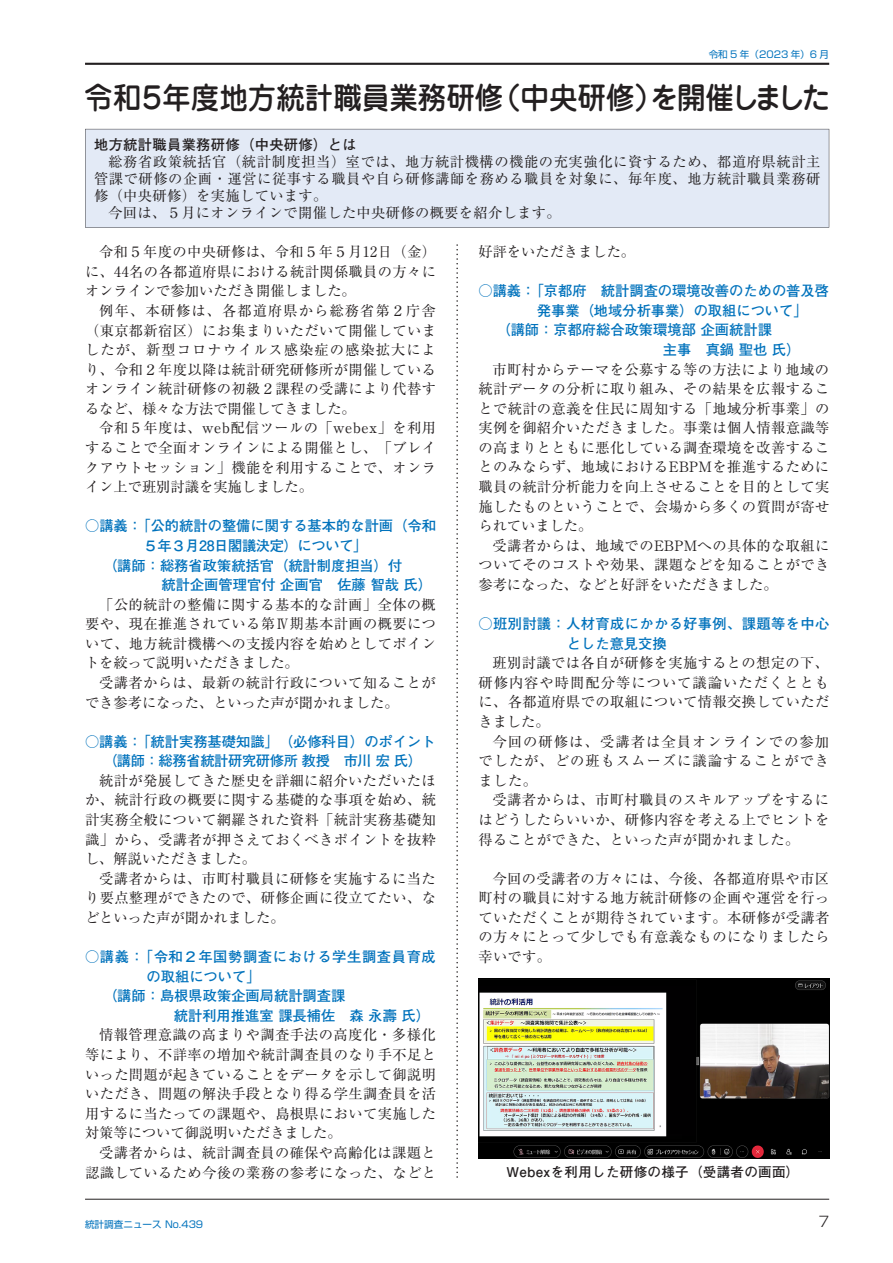
<style>
.page{position:relative;width:893px;height:1263px;background:#fff}
.page>*{position:absolute;margin:0;border:0;box-sizing:border-box;transform-origin:0 0}
.t1{font:500 30px "Jun 34 Pro";color:#231f20;scale:.95 1}
.t2{font:14.25px/19.6px "Ryumin Pro";letter-spacing:.025em;color:#231f20;text-align:justify}
.t3{font:700 14.25px/19.6px "Futo Go B101 Pro";color:#0072bc;text-align:center}
.t4{font:700 14.25px/19.6px "Futo Go B101 Pro";letter-spacing:.025em;color:#0072bc}
.t5{font:700 14.25px "Futo Go B101 Pro";letter-spacing:.045em;color:#0072bc}
.t6{font:700 14.25px "Futo Go B101 Pro";letter-spacing:.025em;color:#231f20}
.t7{font:700 14.25px "Futo Go B101 Pro";letter-spacing:-.025em;color:#0072bc}
.t8{font:14.25px "Ryumin Pro";color:#231f20}
.t9{font:300 14.25px "Shin Go Pro";color:#231f20}
.t10{font:700 13.5px "Futo Go B101 Pro";letter-spacing:.025em;color:#231f20}
.t11{font:9.6px "Shin Go Pro";color:#0072bc}
</style>
<div class="page">
<div style="left:85px;top:129px;width:744px;height:99px;background:#e3eaf6"></div>
<svg style="left:456px;top:245px;width:2px;height:933px"></svg>
<img style="left:478px;top:978px;width:351px;height:180px">
<hr style="left:85px;top:63px;width:744px;height:2px;background:#231f20">
<hr style="left:85px;top:1199px;width:744px;height:1px;background:#231f20">
<p class="t11" style="left:709px;top:47px;width:122px">令和 5 年（2023 年）6 月</p>
<h1 class="t1" style="left:85px;top:74px;width:786px">令和５年度地方統計職員業務研修（中央研修）を開催しました</h1>
<p class="t6" style="left:94px;top:133px;width:264px">地方統計職員業務研修（中央研修）とは</p>
<p class="t2" style="left:108px;top:151px;width:714px">総務省政策統括官（統計制度担当）室では、地方統計機構の機能の充実強化に資するため、都道府県統計主</p>
<p class="t2" style="left:94px;top:168px;width:728px">管課で研修の企画・運営に従事する職員や自ら研修講師を務める職員を対象に、毎年度、地方統計職員業務研</p>
<p class="t2" style="left:94px;top:185px;width:235px">修（中央研修）を実施しています。</p>
<p class="t2" style="left:108px;top:202px;width:454px">今回は、５月にオンラインで開催した中央研修の概要を紹介します。</p>
<p class="t2" style="left:85px;top:241px;width:352px;text-indent:14px">令和５年度の中央研修は、令和５年５月12日（金）に、44名の各都道府県における統計関係職員の方々にオンラインで参加いただき開催しました。</p>
<p class="t2" style="left:85px;top:300px;width:352px;text-indent:14px">例年、本研修は、各都道府県から総務省第２庁舎（東京都新宿区）にお集まりいただいて開催していましたが、新型コロナウイルス感染症の感染拡大により、令和２年度以降は統計研究研修所が開催しているオンライン統計研修の初級２課程の受講により代替するなど、様々な方法で開催してきました。</p>
<p class="t2" style="left:85px;top:417px;width:352px;text-indent:14px">令和５年度は、web配信ツールの「webex」を利用することで全面オンラインによる開催とし、「ブレイクアウトセッション」機能を利用することで、オンライン上で班別討議を実施しました。</p>
<p class="t3" style="left:85px;top:514px;width:352px">○講義：「公的統計の整備に関する基本的な計画（令和</p>
<p class="t7" style="left:144px;top:534px;width:225px">５年３月28日閣議決定）について」</p>
<p class="t3" style="left:103px;top:553px;width:301px">（講師：総務省政策統括官（統計制度担当）付</p>
<p class="t3" style="left:162px;top:573px;width:272px">統計企画管理官付 企画官　佐藤 智哉 氏）</p>
<p class="t2" style="left:85px;top:593px;width:352px;text-indent:14px">「公的統計の整備に関する基本的な計画」全体の概要や、現在推進されている第Ⅳ期基本計画の概要について、地方統計機構への支援内容を始めとしてポイントを絞って説明いただきました。</p>
<p class="t2" style="left:85px;top:672px;width:352px;text-indent:14px">受講者からは、最新の統計行政について知ることができ参考になった、といった声が聞かれました。</p>
<p class="t3" style="left:85px;top:730px;width:352px">○講義：「統計実務基礎知識」（必修科目）のポイント（講師：総務省統計研究研修所 教授　市川 宏 氏）</p>
<p class="t2" style="left:85px;top:770px;width:352px;text-indent:14px">統計が発展してきた歴史を詳細に紹介いただいたほか、統計行政の概要に関する基礎的な事項を始め、統計実務全般について網羅された資料「統計実務基礎知識」から、受講者が押さえておくべきポイントを抜粋し、解説いただきました。</p>
<p class="t2" style="left:85px;top:868px;width:352px;text-indent:14px">受講者からは、市町村職員に研修を実施するに当たり要点整理ができたので、研修企画に役立てたい、などといった声が聞かれました。</p>
<p class="t5" style="left:85px;top:945px;width:352px">○講義：「令和２年国勢調査における学生調査員育成</p>
<p class="t3" style="left:147px;top:965px;width:115px">の取組について」</p>
<p class="t3" style="left:103px;top:984px;width:244px">（講師：島根県政策企画局統計調査課</p>
<p class="t3" style="left:174px;top:1004px;width:258px">統計利用推進室 課長補佐　森 永壽 氏）</p>
<p class="t2" style="left:85px;top:1024px;width:352px;text-indent:14px">情報管理意識の高まりや調査手法の高度化・多様化等により、不詳率の増加や統計調査員のなり手不足といった問題が起きていることをデータを示して御説明いただき、問題の解決手段となり得る学生調査員を活用するに当たっての課題や、島根県において実施した対策等について御説明いただきました。</p>
<p class="t2" style="left:85px;top:1142px;width:352px;text-align:right">受講者からは、統計調査員の確保や高齢化は課題と認識しているため今後の業務の参考になった、などと</p>
<p class="t8" style="left:478px;top:241px;width:158px">好評をいただきました。</p>
<p class="t3" style="left:478px;top:279px;width:352px">○講義：「京都府　統計調査の環境改善のための普及啓</p>
<p class="t3" style="left:537px;top:299px;width:272px">発事業（地域分析事業）の取組について」</p>
<p class="t3" style="left:496px;top:318px;width:277px">（講師：京都府総合政策環境部 企画統計課</p>
<p class="t3" style="left:663px;top:338px;width:139px">主事　真鍋 聖也 氏）</p>
<p class="t2" style="left:478px;top:358px;width:352px;text-indent:14px">市町村からテーマを公募する等の方法により地域の統計データの分析に取り組み、その結果を広報することで統計の意義を住民に周知する「地域分析事業」の実例を御紹介いただきました。事業は個人情報意識等の高まりとともに悪化している調査環境を改善することのみならず、地域におけるEBPMを推進するために職員の統計分析能力を向上させることを目的として実施したものということで、会場から多くの質問が寄せられていました。</p>
<p class="t2" style="left:478px;top:535px;width:352px;text-indent:14px">受講者からは、地域でのEBPMへの具体的な取組についてそのコストや効果、課題などを知ることができ参考になった、などと好評をいただきました。</p>
<p class="t4" style="left:567px;top:612px;width:264px;text-indent:-89px">○班別討議：人材育成にかかる好事例、課題等を中心とした意見交換</p>
<p class="t2" style="left:478px;top:652px;width:352px;text-indent:14px">班別討議では各自が研修を実施するとの想定の下、研修内容や時間配分等について議論いただくとともに、各都道府県での取組について情報交換していただきました。</p>
<p class="t2" style="left:478px;top:730px;width:352px;text-indent:14px">今回の研修は、受講者は全員オンラインでの参加でしたが、どの班もスムーズに議論することができました。</p>
<p class="t2" style="left:478px;top:789px;width:352px;text-indent:14px">受講者からは、市町村職員のスキルアップをするにはどうしたらいいか、研修内容を考える上でヒントを得ることができた、といった声が聞かれました。</p>
<p class="t2" style="left:478px;top:867px;width:352px;text-indent:14px">今回の受講者の方々には、今後、各都道府県や市区町村の職員に対する地方統計研修の企画や運営を行っていただくことが期待されています。本研修が受講者の方々にとって少しでも有意義なものになりましたら幸いです。</p>
<p class="t10" style="left:506px;top:1161px;width:294px">Webexを利用した研修の様子（受講者の画面）</p>
<p class="t11" style="left:85px;top:1216px;width:120px">統計調査ニュース No.439</p>
<p class="t9" style="left:818px;top:1210px;width:12px">7</p>
</div>
